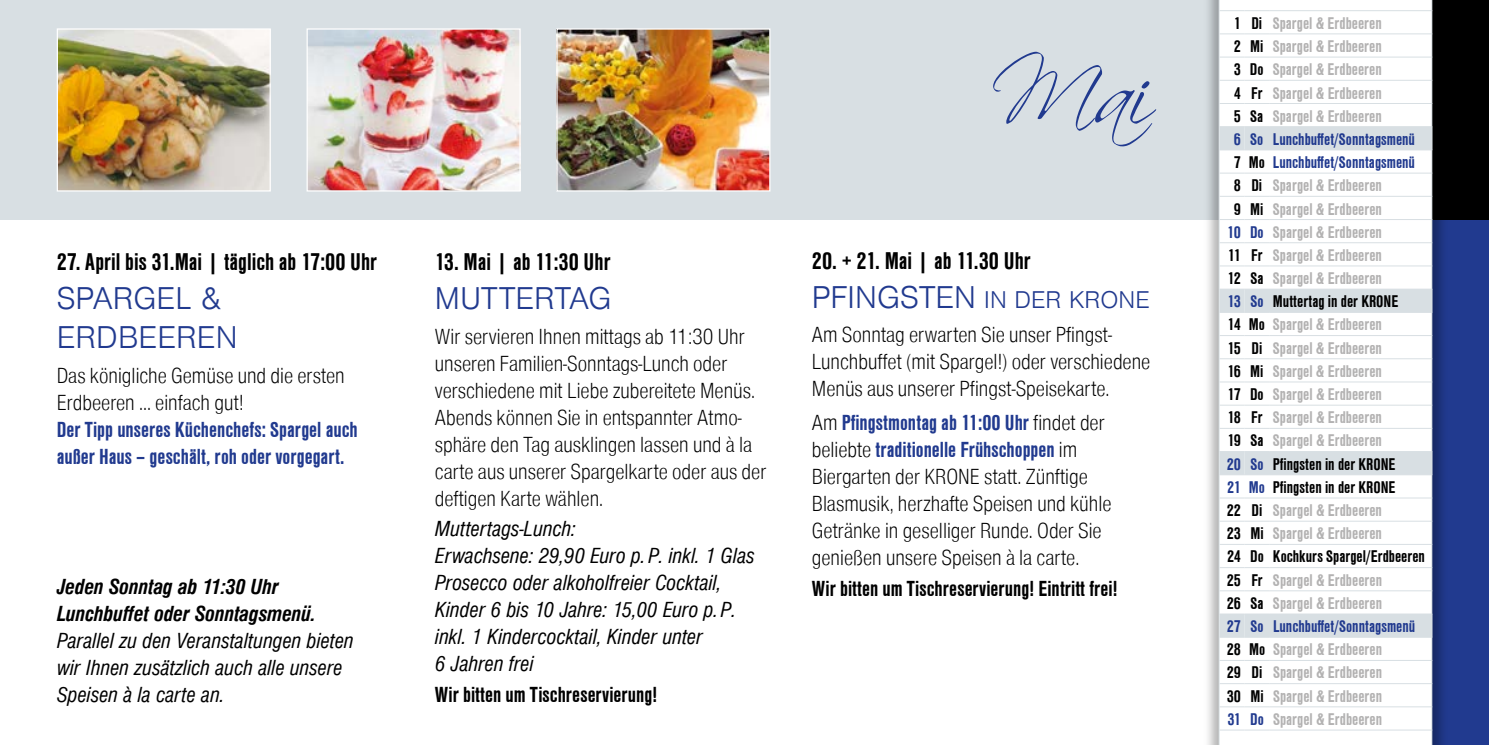
<style>
.page{position:relative;width:1489px;height:745px;background:#fff}
.page>*{position:absolute;margin:0;border:0;box-sizing:border-box;transform-origin:0 0}
.t1{font:90px "Scriptina";color:#213a8f}
.t2{font:32.5px/39px "Sans CE Light";color:#213a8f}
.t3{font:25px "Sans Cd CE Bold";color:#000}
.t4{font:25px "Sans CE Light";color:#213a8f}
.t5{font:22.5px/27px "Sans Cd CE Light";color:#000}
.t6{font:22.5px/27px "Sans Cd CE Italic";color:#000}
.t7{font:22.5px/27px "Sans Cd CE Bold";color:#213a8f}
.t8{font:22.5px "Sans Cd CE Bold";color:#000}
.t9{font:italic 22.5px/27px "Sans Cd CE Bold";color:#000}
.t10{font:17.5px "Sans Cd CE Bold";color:#b3b2b2}
.t11{font:17.5px "Sans Cd CE Bold";color:#000}
.t12{font:17.5px "Sans Cd CE Bold";color:#213a8f}
.s1{font-size:32.5px}
.s2{font-family:"Sans Cd CE Light";color:#000}
.s3{color:#000}
.s4{color:#213a8f}
</style>
<div class="page">
<div style="left:0;top:0;width:1488px;height:220px;background:#d8dfe3"></div>
<div style="left:1431px;top:220px;width:57px;height:524px;background:#213a8f"></div>
<div style="left:1431px;top:0;width:57px;height:220px;background:#000"></div>
<div style="left:1217px;top:0;width:231px;height:744px;background:#000;opacity:.3"></div>
<div style="left:1202px;top:0;width:232px;height:744px;background:#000;opacity:.3"></div>
<svg style="left:1218px;top:0;width:213px;height:744px"></svg>
<img style="left:59px;top:30px;width:210px;height:159px">
<div style="left:57px;top:28px;width:214px;height:163px;border:1px solid #fff"></div>
<img style="left:558px;top:30px;width:210px;height:159px">
<div style="left:556px;top:28px;width:214px;height:163px;border:1px solid #fff"></div>
<img style="left:308px;top:30px;width:210px;height:159px">
<div style="left:306px;top:28px;width:214px;height:163px;border:1px solid #fff"></div>
<p class="t3" style="left:57px;top:248px;width:322px">27. April bis 31.Mai | täglich ab 17:00 Uhr</p>
<h2 class="t2" style="left:57px;top:280px;width:182px">SPARGEL &amp;<br>ERDBEEREN</h2>
<p class="t5" style="left:57px;top:361px;width:289px">Das königliche Gemüse und die ersten<br>Erdbeeren … einfach gut!</p>
<p class="t7" style="left:57px;top:416px;width:302px">Der Tipp unseres Küchenchefs: Spargel auch außer Haus – geschält, roh oder vorgegart.</p>
<p class="t9" style="left:57px;top:572px;width:260px">Jeden Sonntag ab 11:30 Uhr<br>Lunchbuffet oder Sonntagsmenü.</p>
<p class="t6" style="left:57px;top:627px;width:298px">Parallel zu den Veranstaltungen bieten wir Ihnen zusätzlich auch alle unsere<br>Speisen à la carte an.</p>
<p class="t3" style="left:435px;top:248px;width:177px">13. Mai | ab 11:30 Uhr</p>
<h2 class="t2" style="left:435px;top:280px;width:178px">MUTTERTAG</h2>
<p class="t5" style="left:435px;top:322px;width:333px">Wir servieren Ihnen mittags ab 11:30 Uhr unseren Familien-Sonntags-Lunch oder verschiedene mit Liebe zubereitete Menüs.<br>Abends können Sie in entspannter Atmo&shy;sphäre den Tag ausklingen lassen und à la carte aus unserer Spargelkarte oder aus der deftigen Karte wählen.</p>
<p class="t6" style="left:435px;top:515px;width:321px">Muttertags-Lunch:<br>Erwachsene: 29,90 Euro p. P. inkl. 1 Glas<br>Prosecco oder alkoholfreier Cocktail,<br>Kinder 6 bis 10 Jahre: 15,00 Euro p. P. inkl. 1 Kindercocktail, Kinder unter<br>6 Jahren frei</p>
<p class="t8" style="left:435px;top:681px;width:224px">Wir bitten um Tischreservierung!</p>
<h1 class="t1" style="left:991px;top:39px;width:159px">Mai</h1>
<p class="t3" style="left:811px;top:247px;width:220px">20. + 21. Mai | ab 11.30 Uhr</p>
<p class="t4" style="left:811px;top:286px;width:339px"><span class="s1">PFINGSTEN</span> IN DER KRONE</p>
<p class="t5" style="left:811px;top:321px;width:340px">Am Sonntag erwarten Sie unser Pfingst-<br>Lunchbuffet (mit Spargel!) oder verschiedene<br>Menüs aus unserer Pfingst-Speisekarte.</p>
<p class="t7" style="left:811px;top:409px;width:294px"><span class="s2">Am</span> Pfingstmontag ab 11:00 Uhr <span class="s2">findet der beliebte</span> traditionelle Frühschoppen <span class="s2">im</span></p>
<p class="t5" style="left:811px;top:463px;width:301px">Biergarten der KRONE statt. Zünftige Blasmusik, herzhafte Speisen und kühle Getränke in geselliger Runde. Oder Sie genießen unsere Speisen à la carte.</p>
<p class="t8" style="left:811px;top:575px;width:307px">Wir bitten um Tischreservierung! Eintritt frei!</p>
<p class="t10" style="left:1233px;top:14px;width:150px"><span class="s3">1 Di</span> Spargel &amp; Erdbeeren</p>
<p class="t10" style="left:1233px;top:37px;width:150px"><span class="s3">2 Mi</span> Spargel &amp; Erdbeeren</p>
<p class="t10" style="left:1233px;top:60px;width:150px"><span class="s3">3 Do</span> Spargel &amp; Erdbeeren</p>
<p class="t10" style="left:1233px;top:83px;width:150px"><span class="s3">4 Fr</span> Spargel &amp; Erdbeeren</p>
<p class="t10" style="left:1233px;top:106px;width:150px"><span class="s3">5 Sa</span> Spargel &amp; Erdbeeren</p>
<p class="t12" style="left:1233px;top:129px;width:183px">6 So Lunchbuffet/Sonntagsmenü</p>
<p class="t12" style="left:1233px;top:153px;width:183px"><span class="s3">7 Mo</span> Lunchbuffet/Sonntagsmenü</p>
<p class="t10" style="left:1233px;top:176px;width:150px"><span class="s3">8 Di</span> Spargel &amp; Erdbeeren</p>
<p class="t10" style="left:1233px;top:199px;width:150px"><span class="s3">9 Mi</span> Spargel &amp; Erdbeeren</p>
<p class="t10" style="left:1227px;top:222px;width:156px"><span class="s4">10 Do</span> Spargel &amp; Erdbeeren</p>
<p class="t10" style="left:1227px;top:245px;width:155px"><span class="s3">11 Fr</span> Spargel &amp; Erdbeeren</p>
<p class="t10" style="left:1227px;top:268px;width:156px"><span class="s3">12 Sa</span> Spargel &amp; Erdbeeren</p>
<p class="t11" style="left:1227px;top:292px;width:172px"><span class="s4">13 So</span> Muttertag in der KRONE</p>
<p class="t10" style="left:1227px;top:315px;width:156px"><span class="s3">14 Mo</span> Spargel &amp; Erdbeeren</p>
<p class="t10" style="left:1227px;top:338px;width:156px"><span class="s3">15 Di</span> Spargel &amp; Erdbeeren</p>
<p class="t10" style="left:1227px;top:361px;width:156px"><span class="s3">16 Mi</span> Spargel &amp; Erdbeeren</p>
<p class="t10" style="left:1227px;top:384px;width:156px"><span class="s3">17 Do</span> Spargel &amp; Erdbeeren</p>
<p class="t10" style="left:1227px;top:407px;width:156px"><span class="s3">18 Fr</span> Spargel &amp; Erdbeeren</p>
<p class="t10" style="left:1227px;top:431px;width:156px"><span class="s3">19 Sa</span> Spargel &amp; Erdbeeren</p>
<p class="t11" style="left:1226px;top:454px;width:170px"><span class="s4">20 So</span> Pfingsten in der KRONE</p>
<p class="t11" style="left:1227px;top:477px;width:170px"><span class="s4">21 Mo</span> Pfingsten in der KRONE</p>
<p class="t10" style="left:1226px;top:500px;width:157px"><span class="s3">22 Di</span> Spargel &amp; Erdbeeren</p>
<p class="t10" style="left:1226px;top:523px;width:157px"><span class="s3">23 Mi</span> Spargel &amp; Erdbeeren</p>
<p class="t11" style="left:1226px;top:546px;width:199px">24 Do Kochkurs Spargel/Erdbeeren</p>
<p class="t10" style="left:1226px;top:570px;width:157px"><span class="s3">25 Fr</span> Spargel &amp; Erdbeeren</p>
<p class="t10" style="left:1226px;top:593px;width:157px"><span class="s3">26 Sa</span> Spargel &amp; Erdbeeren</p>
<p class="t12" style="left:1226px;top:616px;width:190px">27 So Lunchbuffet/Sonntagsmenü</p>
<p class="t10" style="left:1226px;top:639px;width:157px"><span class="s3">28 Mo</span> Spargel &amp; Erdbeeren</p>
<p class="t10" style="left:1226px;top:662px;width:157px"><span class="s3">29 Di</span> Spargel &amp; Erdbeeren</p>
<p class="t10" style="left:1226px;top:685px;width:157px"><span class="s3">30 Mi</span> Spargel &amp; Erdbeeren</p>
<p class="t10" style="left:1227px;top:709px;width:156px"><span class="s4">31 Do</span> Spargel &amp; Erdbeeren</p>
</div>
